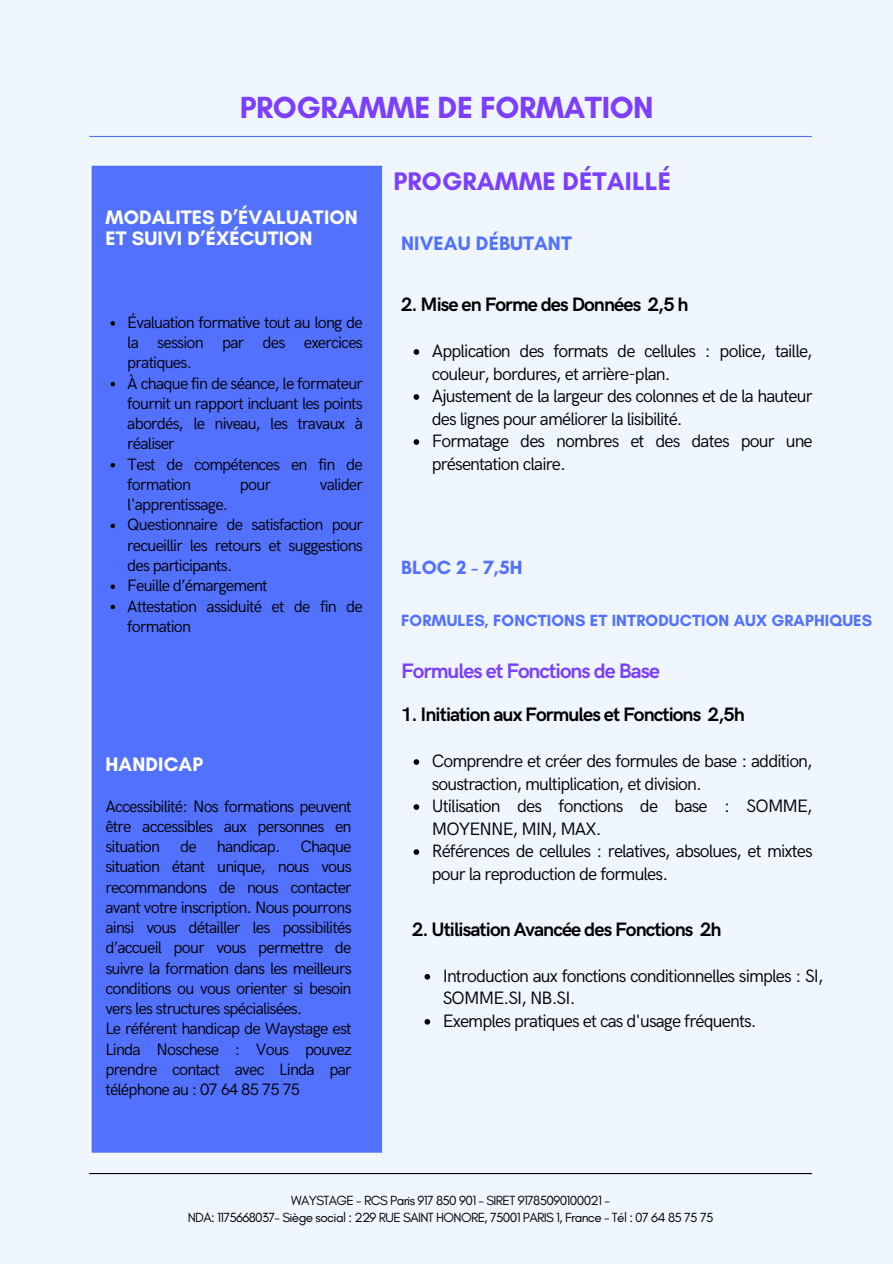
<style>
.page{position:relative;width:893px;height:1264px;background:#fff}
.page>*{position:absolute;margin:0;border:0;box-sizing:border-box;transform-origin:0 0}
.t1{font:700 31.2px "Glacial Indifference";letter-spacing:-.01em;color:#7b3fff}
.t2{font:700 25.8px "Glacial Indifference";letter-spacing:.005em;color:#7b3fff}
.t3{font:700 21px "HK Grotesk";letter-spacing:-.045em;color:#7b3fff}
.t4{font:700 19.8px/21.3px "Glacial Indifference";letter-spacing:.005em;color:#fff}
.t5{font:700 19.8px "Glacial Indifference";letter-spacing:.005em;color:#5271ff}
.t6{font:700 19.5px "HK Grotesk";letter-spacing:-.045em;color:#000001}
.t7{font:700 19.5px "Glacial Indifference";letter-spacing:.005em;color:#5271ff}
.t8{font:18px/22.5px "HK Grotesk";letter-spacing:-.05em;color:#000001}
.t9{font:16.5px/20.2px "HK Grotesk";letter-spacing:-.05em;color:#000001;text-align:justify}
.t10{font:700 16.5px "Glacial Indifference";letter-spacing:.005em;color:#5271ff}
.t11{font:13.5px "Glacial Indifference";letter-spacing:-.05em;color:#000001}
</style>
<div class="page">
<div style="left:0;top:0;width:892px;height:1263px;background:#f0f6ff"></div>
<hr style="left:89px;top:136px;width:722px;height:1px;background:#5271ff">
<hr style="left:89px;top:1172px;width:722px;height:2px;background:#000001">
<div style="left:90px;top:164px;width:293px;height:990px;background:#5271ff"></div>
<hr style="left:89px;top:166px;width:3px;height:986px;background:#f4f9f4">
<hr style="left:382px;top:166px;width:2px;height:986px;background:#f4f9f4">
<hr style="left:89px;top:163px;width:295px;height:3px;background:#f4f9f4">
<hr style="left:89px;top:1152px;width:295px;height:2px;background:#f4f9f4">
<svg style="left:413px;top:759px;width:6px;height:5px"></svg>
<svg style="left:413px;top:804px;width:6px;height:5px"></svg>
<svg style="left:413px;top:849px;width:6px;height:5px"></svg>
<svg style="left:424px;top:974px;width:6px;height:5px"></svg>
<svg style="left:424px;top:1019px;width:6px;height:5px"></svg>
<svg style="left:413px;top:349px;width:6px;height:6px"></svg>
<svg style="left:413px;top:394px;width:6px;height:6px"></svg>
<svg style="left:413px;top:439px;width:6px;height:6px"></svg>
<svg style="left:110px;top:321px;width:5px;height:4px"></svg>
<svg style="left:110px;top:382px;width:5px;height:4px"></svg>
<svg style="left:110px;top:463px;width:5px;height:4px"></svg>
<svg style="left:110px;top:523px;width:5px;height:5px"></svg>
<svg style="left:110px;top:584px;width:5px;height:5px"></svg>
<svg style="left:110px;top:604px;width:5px;height:5px"></svg>
<p class="t1" style="left:240px;top:88px;width:415px">PROGRAMME DE FORMATION</p>
<p class="t4" style="left:105px;top:206px;width:254px">MODALITES D’ÉVALUATION<br>ET SUIVI D’ÉXÉCUTION</p>
<h4 class="t9" style="left:127px;top:313px;width:237px">Évaluation formative tout au long de la session par des exercices pratiques.</h4>
<p class="t9" style="left:127px;top:373px;width:237px">À chaque fin de séance, le formateur fournit un rapport incluant les points abordés, le niveau, les travaux à réaliser</p>
<p class="t9" style="left:127px;top:454px;width:237px">Test de compétences en fin de formation</p>
<p class="t9" style="left:240px;top:475px;width:33px">pour</p>
<p class="t9" style="left:320px;top:475px;width:45px">valider</p>
<p class="t9" style="left:127px;top:495px;width:102px">l'apprentissage.</p>
<p class="t9" style="left:127px;top:515px;width:237px">Questionnaire de satisfaction pour recueillir les retours et suggestions des participants.</p>
<h4 class="t9" style="left:127px;top:576px;width:142px">Feuille d’émargement</h4>
<p class="t9" style="left:127px;top:596px;width:237px">Attestation assiduité et de fin de formation</p>
<p class="t4" style="left:105px;top:753px;width:99px">HANDICAP</p>
<p class="t9" style="left:105px;top:796px;width:248px;text-align:left">Accessibilité: Nos formations peuvent être accessibles aux personnes en situation de handicap. Chaque situation étant unique, nous vous recommandons de nous contacter avant votre inscription. Nous pourrons ainsi vous détailler les possibilités d’accueil pour vous permettre de suivre la formation dans les meilleurs conditions ou vous orienter si besoin vers les structures spécialisées.<br>Le référent handicap de Waystage est Linda Noschese : Vous pouvez prendre contact avec Linda par téléphone au : 07 64 85 75 75</p>
<h1 class="t2" style="left:393px;top:166px;width:279px">PROGRAMME DÉTAILLÉ</h1>
<p class="t5" style="left:401px;top:231px;width:172px">NIVEAU DÉBUTANT</p>
<p class="t6" style="left:401px;top:293px;width:289px">2. Mise en Forme des Données 2,5 h</p>
<h3 class="t8" style="left:432px;top:340px;width:382px">Application des formats de cellules : police, taille, couleur, bordures, et arrière-plan.</h3>
<h5 class="t8" style="left:432px;top:385px;width:382px">Ajustement de la largeur des colonnes et de la hauteur des lignes pour améliorer la lisibilité.</h5>
<h4 class="t8" style="left:432px;top:430px;width:382px">Formatage des nombres et des dates pour une présentation claire.</h4>
<p class="t7" style="left:401px;top:555px;width:123px">BLOC 2 - 7,5H</p>
<p class="t10" style="left:401px;top:610px;width:472px">FORMULES, FONCTIONS ET INTRODUCTION AUX GRAPHIQUES</p>
<p class="t3" style="left:401px;top:658px;width:260px">Formules et Fonctions de Base</p>
<h3 class="t6" style="left:401px;top:703px;width:345px">1. Initiation aux Formules et Fonctions 2,5h</h3>
<h6 class="t8" style="left:432px;top:750px;width:382px">Comprendre et créer des formules de base : addition, soustraction, multiplication, et division.</h6>
<h2 class="t8" style="left:432px;top:795px;width:382px">Utilisation des fonctions de base : SOMME,<br>MOYENNE, MIN, MAX.</h2>
<h3 class="t8" style="left:432px;top:840px;width:382px">Références de cellules : relatives, absolues, et mixtes pour la reproduction de formules.</h3>
<h4 class="t6" style="left:412px;top:918px;width:311px">2. Utilisation Avancée des Fonctions 2h</h4>
<p class="t8" style="left:442px;top:965px;width:382px">Introduction aux fonctions conditionnelles simples : SI,<br>SOMME.SI, NB.SI.</p>
<p class="t8" style="left:442px;top:1010px;width:315px">Exemples pratiques et cas d'usage fréquents.</p>
<h3 class="t11" style="left:291px;top:1192px;width:320px">WAYSTAGE - RCS Paris 917 850 901 - SIRET 91785090100021 -</h3>
<p class="t11" style="left:188px;top:1209px;width:527px">NDA: 1175668037- Siège social : 229 RUE SAINT HONORE, 75001 PARIS 1, France - Tél : 07 64 85 75 75</p>
</div>
